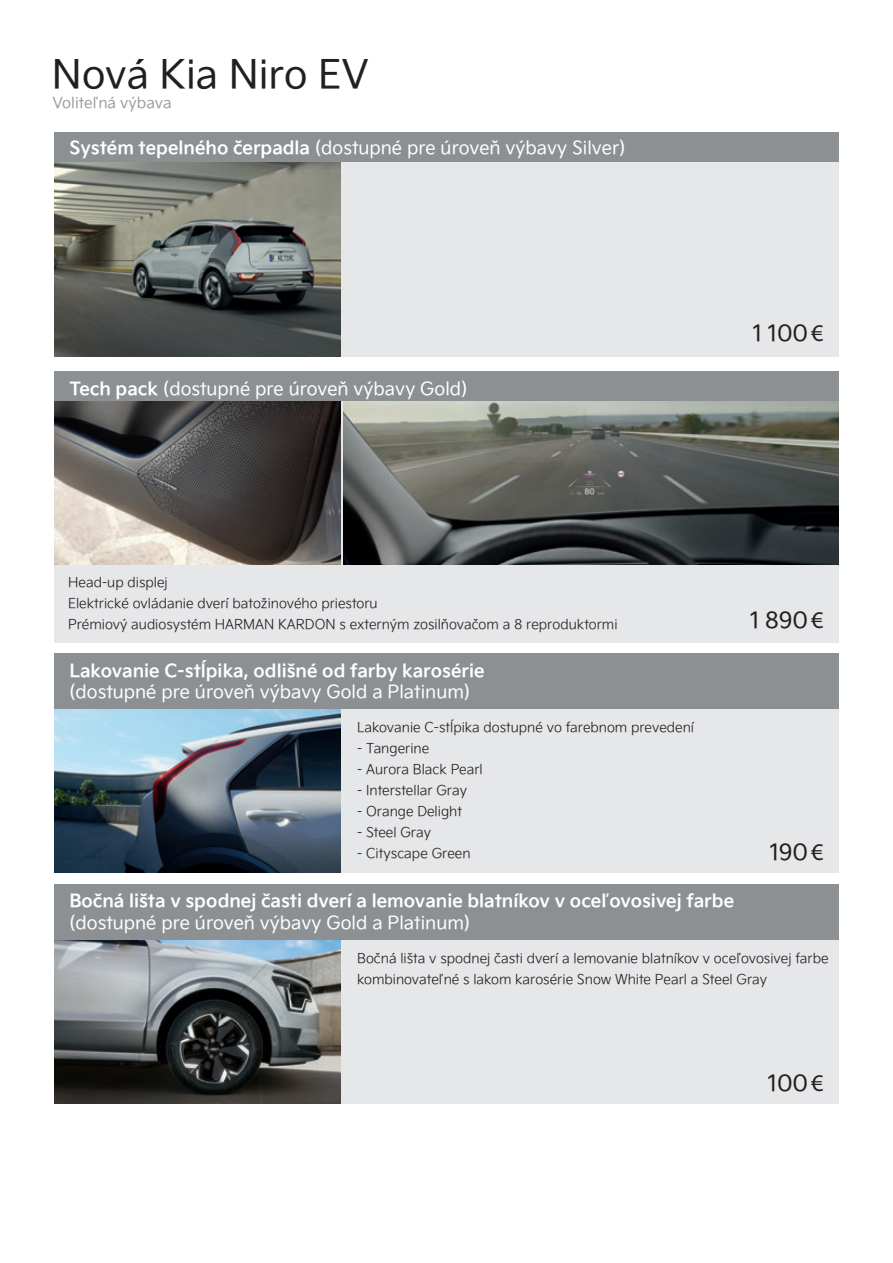
<style>
.page{position:relative;width:893px;height:1263px;background:#fff}
.page>*{position:absolute;margin:0;border:0;box-sizing:border-box;transform-origin:0 0}
.t1{font:39px "Kia Signature";color:#231f20}
.t2{font:22.5px "Kia Signature";letter-spacing:-.02em;color:#231f20}
.t3{font:18px "Kia Signature";color:#fff}
.t4{font:700 18px "Kia Signature";color:#fff}
.t5{font:15px "Kia Signature";color:#9d9e9e}
.t6{font:300 13.5px/21px "Kia Signature";color:#231f20}
.s1{font-weight:700}
.s2{font-family:"Myriad Pro";font-size:24px}
</style>
<div class="page">
<div style="left:54px;top:371px;width:785px;height:272px;background:#e6e7e9"></div>
<img style="left:54px;top:401px;width:286px;height:163px">
<img style="left:344px;top:401px;width:495px;height:163px">
<div style="left:54px;top:371px;width:785px;height:30px;background:#8d9093"></div>
<div style="left:54px;top:653px;width:785px;height:220px;background:#e6e7e9"></div>
<div style="left:54px;top:884px;width:785px;height:219px;background:#e6e7e9"></div>
<img style="left:54px;top:709px;width:286px;height:164px">
<img style="left:54px;top:939px;width:286px;height:164px">
<div style="left:54px;top:653px;width:785px;height:56px;background:#8d9093"></div>
<div style="left:54px;top:884px;width:785px;height:55px;background:#8d9093"></div>
<div style="left:54px;top:159px;width:785px;height:197px;background:#e6e7e9"></div>
<img style="left:54px;top:162px;width:286px;height:194px">
<div style="left:54px;top:132px;width:785px;height:30px;background:#8d9093"></div>
<h1 class="t1" style="left:52px;top:52px;width:319px">Nová Kia Niro EV</h1>
<p class="t5" style="left:52px;top:94px;width:121px">Voliteľná výbava</p>
<h3 class="t3" style="left:69px;top:137px;width:558px"><span class="s1">Systém tepelného čerpadla</span> (dostupné pre úroveň výbavy Silver)</h3>
<h3 class="t3" style="left:69px;top:378px;width:400px"><span class="s1">Tech pack</span> (dostupné pre úroveň výbavy Gold)</h3>
<h2 class="t2" style="left:752px;top:321px;width:73px">1 100 <span class="s2">€</span></h2>
<p class="t6" style="left:68px;top:573px;width:551px">Head-up displej<br>Elektrické ovládanie dverí batožinového priestoru<br>Prémiový audiosystém HARMAN KARDON s externým zosilňovačom a 8 reproduktormi</p>
<h3 class="t4" style="left:69px;top:663px;width:417px">Lakovanie C-stĺpika, odlišné od farby karosérie</h3>
<h3 class="t3" style="left:69px;top:682px;width:402px">(dostupné pre úroveň výbavy Gold a Platinum)</h3>
<p class="t6" style="left:357px;top:718px;width:338px">Lakovanie C-stĺpika dostupné vo farebnom prevedení</p>
<p class="t6" style="left:357px;top:739px;width:74px">- Tangerine</p>
<p class="t6" style="left:357px;top:760px;width:127px">- Aurora Black Pearl</p>
<p class="t6" style="left:357px;top:781px;width:111px">- Interstellar Gray</p>
<p class="t6" style="left:357px;top:802px;width:106px">- Orange Delight</p>
<p class="t6" style="left:357px;top:823px;width:75px">- Steel Gray</p>
<p class="t6" style="left:357px;top:844px;width:115px">- Cityscape Green</p>
<h3 class="t4" style="left:69px;top:894px;width:666px">Bočná lišta v spodnej časti dverí a lemovanie blatníkov v oceľovosivej farbe</h3>
<h3 class="t3" style="left:69px;top:912px;width:402px">(dostupné pre úroveň výbavy Gold a Platinum)</h3>
<h2 class="t2" style="left:750px;top:607px;width:75px">1 890 <span class="s2">€</span></h2>
<h2 class="t2" style="left:769px;top:839px;width:56px">190 <span class="s2">€</span></h2>
<p class="t6" style="left:357px;top:949px;width:473px">Bočná lišta v spodnej časti dverí a lemovanie blatníkov v oceľovosivej farbe kombinovateľné s lakom karosérie Snow White Pearl a Steel Gray</p>
<h2 class="t2" style="left:768px;top:1070px;width:57px">100 <span class="s2">€</span></h2>
</div>
